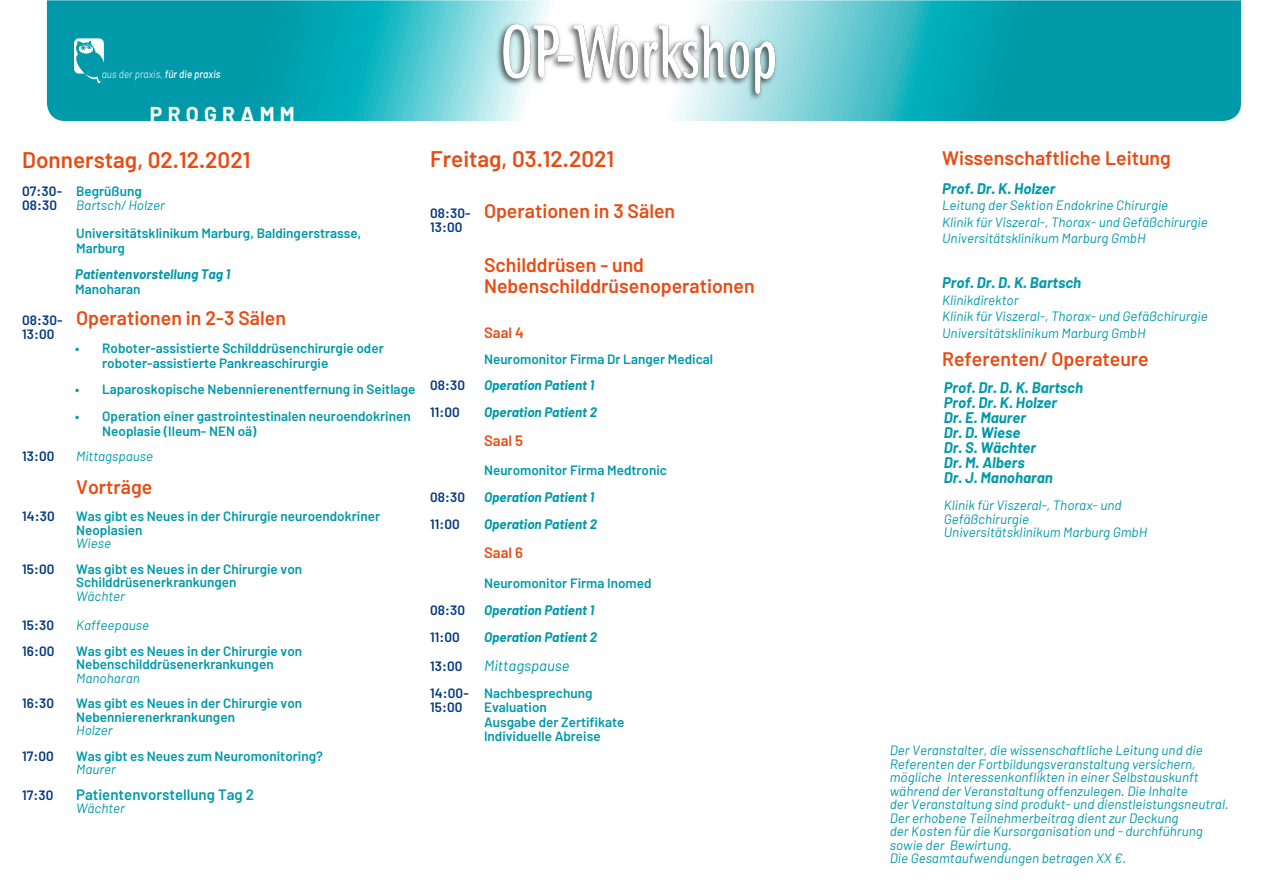
<style>
.page{position:relative;width:1263px;height:893px;background:#fff}
.page>*{position:absolute;margin:0;border:0;box-sizing:border-box;transform-origin:0 0}
.t1{font:600 22.5px "Barlow";color:#e74c14}
.t2{font:700 21px "Barlow";letter-spacing:.25em;color:#fff}
.t3{font:600 19.5px/21px "Barlow";color:#e74c14}
.t4{font:italic 700 15px/15px "Barlow";color:#0099a9}
.t5{font:600 15px "Barlow";color:#0099a9}
.t6{font:600 15px "Barlow";color:#e74c14}
.t7{font:italic 15px "Barlow";color:#0099a9}
.t8{font:italic 13.5px/13.5px "Barlow";color:#0099a9}
.t9{font:600 13.5px/14.5px "Barlow";color:#0099a9}
.t10{font:italic 700 13.5px "Barlow";color:#0099a9}
.t11{font:600 13.5px/13.5px "Barlow";letter-spacing:.01em;color:#003882}
.t12{font:italic 300 10.95px "Barlow";letter-spacing:.015em;color:#fff;scale:.9 1}
.s1{font-weight:500}
.s2{color:#0099a9}
.s3{font-size:13.5px;color:#003882}
.s4{color:#003882}
</style>
<div class="page">
<svg style="left:47px;top:0;width:1194px;height:121px;background:#30b2be"></svg>
<svg style="left:74px;top:38px;width:30px;height:46px"></svg>
<img style="left:494px;top:20px;width:285px;height:82px">
<p class="t12" style="left:102px;top:67px;width:134px">aus der praxis, <span class="s1">für die praxis</span></p>
<h2 class="t2" style="left:150px;top:101px;width:146px">PROGRAMM</h2>
<h1 class="t1" style="left:22px;top:145px;width:230px">Donnerstag, 02.12.2021</h1>
<p class="t11" style="left:22px;top:184px;width:121px">07:30- <span class="s2">Begrüßung<br></span>08:30</p>
<p class="t8" style="left:76px;top:198px;width:90px">Bartsch/ Holzer</p>
<p class="t9" style="left:76px;top:225px;width:287px">Universitätsklinikum Marburg, Baldingerstrasse,<br>Marburg</p>
<p class="t10" style="left:75px;top:266px;width:156px">Patientenvorstellung Tag 1</p>
<p class="t9" style="left:75px;top:281px;width:67px">Manoharan</p>
<h3 class="t3" style="left:22px;top:307px;width:265px"><span class="s3">08:30-</span> Operationen in 2-3 Sälen</h3>
<p class="t11" style="left:22px;top:327px;width:34px">13:00</p>
<p class="t9" style="left:102px;top:341px;width:283px;text-indent:-27px">• Roboter-assistierte Schilddrüsenchirurgie oder roboter-assistierte Pankreaschirurgie</p>
<p class="t9" style="left:75px;top:382px;width:342px">• Laparoskopische Nebennierenentfernung in Seitlage</p>
<p class="t9" style="left:102px;top:408px;width:310px;text-indent:-27px">• Operation einer gastrointestinalen neuroendokrinen<br>Neoplasie (Ileum- NEN oä)</p>
<p class="t11" style="left:22px;top:449px;width:34px">13:00</p>
<p class="t8" style="left:76px;top:449px;width:79px">Mittagspause</p>
<h3 class="t3" style="left:76px;top:476px;width:78px">Vorträge</h3>
<p class="t11" style="left:22px;top:509px;width:34px">14:30</p>
<p class="t9" style="left:76px;top:509px;width:305px;line-height:13.5px">Was gibt es Neues in der Chirurgie neuroendokriner<br>Neoplasien</p>
<p class="t8" style="left:76px;top:536px;width:36px">Wiese</p>
<p class="t11" style="left:22px;top:561px;width:34px">15:00</p>
<p class="t9" style="left:76px;top:561px;width:228px;line-height:13.5px">Was gibt es Neues in der Chirurgie von<br>Schilddrüsenerkrankungen</p>
<p class="t8" style="left:76px;top:588px;width:50px">Wächter</p>
<p class="t11" style="left:22px;top:618px;width:33px">15:30</p>
<p class="t8" style="left:76px;top:618px;width:75px">Kaffeepause</p>
<p class="t11" style="left:22px;top:644px;width:34px">16:00</p>
<p class="t9" style="left:76px;top:644px;width:228px;line-height:13.5px">Was gibt es Neues in der Chirurgie von<br>Nebenschilddrüsenerkrankungen</p>
<p class="t8" style="left:76px;top:671px;width:65px">Manoharan</p>
<p class="t11" style="left:22px;top:696px;width:33px">16:30</p>
<p class="t9" style="left:76px;top:696px;width:228px;line-height:13.5px">Was gibt es Neues in der Chirurgie von<br>Nebennierenerkrankungen</p>
<p class="t8" style="left:76px;top:723px;width:38px">Holzer</p>
<p class="t11" style="left:22px;top:749px;width:33px">17:00</p>
<p class="t9" style="left:76px;top:748px;width:248px">Was gibt es Neues zum Neuromonitoring?</p>
<p class="t8" style="left:76px;top:762px;width:41px">Maurer</p>
<p class="t11" style="left:22px;top:788px;width:33px">17:30</p>
<p class="t5" style="left:76px;top:785px;width:179px">Patientenvorstellung Tag 2</p>
<p class="t8" style="left:76px;top:801px;width:50px">Wächter</p>
<h1 class="t1" style="left:430px;top:145px;width:186px">Freitag, 03.12.2021</h1>
<h3 class="t3" style="left:430px;top:200px;width:247px"><span class="s3">08:30-</span> Operationen in 3 Sälen</h3>
<p class="t11" style="left:430px;top:220px;width:34px">13:00</p>
<h3 class="t3" style="left:484px;top:254px;width:272px">Schilddrüsen - und<br>Nebenschilddrüsenoperationen</h3>
<p class="t6" style="left:484px;top:323px;width:41px">Saal 4</p>
<p class="t9" style="left:484px;top:352px;width:231px">Neuromonitor Firma Dr Langer Medical</p>
<p class="t11" style="left:430px;top:378px;width:37px">08:30</p>
<p class="t10" style="left:484px;top:377px;width:112px">Operation Patient 1</p>
<p class="t11" style="left:430px;top:405px;width:31px">11:00</p>
<p class="t10" style="left:484px;top:404px;width:115px">Operation Patient 2</p>
<p class="t6" style="left:484px;top:431px;width:41px">Saal 5</p>
<p class="t9" style="left:484px;top:462px;width:185px">Neuromonitor Firma Medtronic</p>
<p class="t11" style="left:430px;top:490px;width:37px">08:30</p>
<p class="t10" style="left:484px;top:488px;width:112px">Operation Patient 1</p>
<p class="t11" style="left:430px;top:517px;width:31px">11:00</p>
<p class="t10" style="left:484px;top:515px;width:115px">Operation Patient 2</p>
<p class="t6" style="left:484px;top:543px;width:41px">Saal 6</p>
<p class="t9" style="left:484px;top:575px;width:169px">Neuromonitor Firma Inomed</p>
<p class="t11" style="left:430px;top:603px;width:37px">08:30</p>
<p class="t10" style="left:484px;top:601px;width:112px">Operation Patient 1</p>
<p class="t11" style="left:430px;top:630px;width:31px">11:00</p>
<p class="t10" style="left:484px;top:628px;width:115px">Operation Patient 2</p>
<p class="t11" style="left:430px;top:658px;width:34px">13:00</p>
<p class="t7" style="left:484px;top:656px;width:87px">Mittagspause</p>
<p class="t9" style="left:430px;top:685px;width:164px"><span class="s4">14:00-</span> Nachbesprechung<br><span class="s4">15:00</span></p>
<p class="t9" style="left:484px;top:700px;width:142px">Evaluation<br>Ausgabe der Zertifikate<br>Individuelle Abreise</p>
<h3 class="t3" style="left:942px;top:147px;width:230px">Wissenschaftliche Leitung</h3>
<p class="t4" style="left:942px;top:180px;width:115px">Prof. Dr. K. Holzer</p>
<p class="t8" style="left:942px;top:197px;width:267px;line-height:16.5px">Leitung der Sektion Endokrine Chirurgie<br>Klinik für Viszeral-, Thorax- und Gefäßchirurgie<br>Universitätsklinikum Marburg GmbH</p>
<p class="t4" style="left:942px;top:275px;width:141px">Prof. Dr. D. K. Bartsch</p>
<p class="t8" style="left:942px;top:291px;width:267px;line-height:16.5px">Klinikdirektor<br>Klinik für Viszeral-, Thorax- und Gefäßchirurgie<br>Universitätsklinikum Marburg GmbH</p>
<h3 class="t3" style="left:942px;top:348px;width:208px">Referenten/ Operateure</h3>
<p class="t4" style="left:944px;top:380px;width:141px">Prof. Dr. D. K. Bartsch<br>Prof. Dr. K. Holzer<br>Dr. E. Maurer<br>Dr. D. Wiese<br>Dr. S. Wächter<br>Dr. M. Albers<br>Dr. J. Manoharan</p>
<p class="t8" style="left:944px;top:498px;width:205px">Klinik für Viszeral-, Thorax- und<br>Gefäßchirurgie<br>Universitätsklinikum Marburg GmbH</p>
<p class="t8" style="left:890px;top:743px;width:340px">Der Veranstalter, die wissenschaftliche Leitung und die Referenten der Fortbildungsveranstaltung versichern, mögliche Interessenkonflikten in einer Selbstauskunft während der Veranstaltung offenzulegen. Die Inhalte<br>der Veranstaltung sind produkt- und dienstleistungsneutral.<br>Der erhobene Teilnehmerbeitrag dient zur Deckung<br>der Kosten für die Kursorganisation und - durchführung sowie der Bewirtung.<br>Die Gesamtaufwendungen betragen XX €.</p>
</div>
